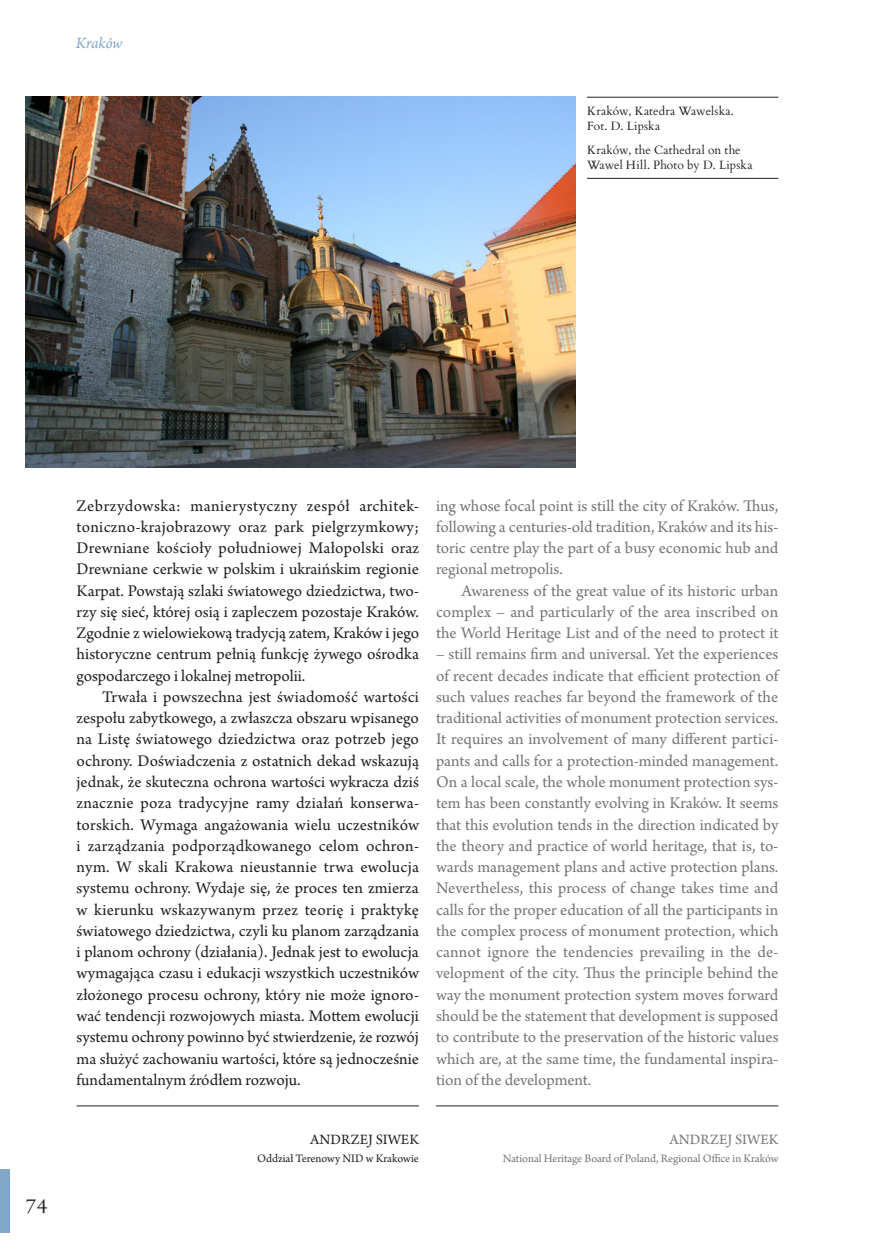
<style>
.page{position:relative;width:872px;height:1255px;background:#fff}
.page>*{position:absolute;margin:0;border:0;box-sizing:border-box;transform-origin:0 0}
.t1{font:22.5px "Adobe Garamond Pro";color:#231f20}
.t2{font:17.1px/21.3px "Arno Pro";color:#757679;text-align:justify}
.Styl_akapitowy_1{font:17.1px/21.3px "Arno Pro";letter-spacing:-.005em;color:#231f20;text-align:justify}
.t3{font:italic 16.5px "Arno Pro";letter-spacing:-.01em;color:#80a6c8}
.Styl_akapitowy_1-2{font:15px "Arno Pro";color:#231f20}
.Styl_akapitowy_1-3{font:15px "Arno Pro";color:#757679}
.Styl_akapitowy_3{font:12px/15px "Cardo";letter-spacing:.01em;color:#231f20}
.Styl_akapitowy_1-4{font:12px "Arno Pro";letter-spacing:-.005em;color:#757679}
.Styl_akapitowy_1-5{font:12px "Arno Pro";color:#231f20}
</style>
<div class="page">
<div style="left:0;top:1169px;width:9px;height:63px;background:#80a6c8"></div>
<hr style="left:77px;top:1105px;width:342px;height:1px;background:#231f20">
<hr style="left:436px;top:1105px;width:342px;height:1px;background:#231f20">
<img style="left:26px;top:97px;width:549px;height:371px">
<hr style="left:587px;top:97px;width:191px;height:1px;background:#231f20">
<hr style="left:587px;top:178px;width:191px;height:1px;background:#231f20">
<p class="t3" style="left:76px;top:34px;width:48px">Kraków</p>
<p class="Styl_akapitowy_3" style="left:587px;top:103px;width:148px">Kraków, Katedra Wawelska.<br>Fot. D. Lipska</p>
<p class="Styl_akapitowy_3" style="left:587px;top:142px;width:167px">Kraków, the Cathedral on the<br>Wawel Hill. Photo by D. Lipska</p>
<h1 class="t1" style="left:26px;top:1187px;width:24px">74</h1>
<p class="Styl_akapitowy_1" style="left:77px;top:495px;width:344px">Zebrzydowska: manierystyczny zespół architek&shy;toniczno-krajobrazowy oraz park pielgrzymkowy; Drewniane kościoły południowej Małopolski oraz Drewniane cerkwie w polskim i ukraińskim regionie Karpat. Powstają szlaki światowego dziedzictwa, two&shy;rzy się sieć, której osią i zapleczem pozostaje Kraków.<br>Zgodnie z wielowiekową tradycją zatem, Kraków i jego historyczne centrum pełnią funkcję żywego ośrodka gospodarczego i lokalnej metropolii.</p>
<p class="Styl_akapitowy_1" style="left:77px;top:687px;width:344px;text-indent:26px">Trwała i powszechna jest świadomość wartości zespołu zabytkowego, a zwłaszcza obszaru wpisanego na Listę światowego dziedzictwa oraz potrzeb jego ochrony. Doświadczenia z ostatnich dekad wskazują jednak, że skuteczna ochrona wartości wykracza dziś znacznie poza tradycyjne ramy działań konserwa&shy;torskich. Wymaga angażowania wielu uczestników i zarządzania podporządkowanego celom ochron&shy;nym. W skali Krakowa nieustannie trwa ewolucja systemu ochrony. Wydaje się, że proces ten zmierza w kierunku wskazywanym przez teorię i praktykę światowego dziedzictwa, czyli ku planom zarządzania i planom ochrony (działania). Jednak jest to ewolucja wymagająca czasu i edukacji wszystkich uczestników złożonego procesu ochrony, który nie może ignoro&shy;wać tendencji rozwojowych miasta. Mottem ewolucji systemu ochrony powinno być stwierdzenie, że rozwój ma służyć zachowaniu wartości, które są jednocześnie fundamentalnym źródłem rozwoju.</p>
<p class="t2" style="left:436px;top:495px;width:344px">ing whose focal point is still the city of Kraków. Thus, following a centuries-old tradition, Kraków and its his&shy;toric centre play the part of a busy economic hub and regional metropolis.</p>
<p class="t2" style="left:436px;top:580px;width:344px;text-indent:26px">Awareness of the great value of its historic urban complex – and particularly of the area inscribed on the World Heritage List and of the need to protect it</p>
<p class="t2" style="left:436px;top:644px;width:344px">– still remains firm and universal. Yet the experiences of recent decades indicate that efficient protection of such values reaches far beyond the framework of the traditional activities of monument protection services.<br>It requires an involvement of many different partici&shy;pants and calls for a protection-minded management.<br>On a local scale, the whole monument protection sys&shy;tem has been constantly evolving in Kraków. It seems that this evolution tends in the direction indicated by the theory and practice of world heritage, that is, to&shy;wards management plans and active protection plans.<br>Nevertheless, this process of change takes time and calls for the proper education of all the participants in the complex process of monument protection, which cannot ignore the tendencies prevailing in the de&shy;velopment of the city. Thus the principle behind the way the monument protection system moves forward should be the statement that development is supposed to contribute to the preservation of the historic values which are, at the same time, the fundamental inspira&shy;tion of the development.</p>
<p class="Styl_akapitowy_1-2" style="left:310px;top:1130px;width:110px">ANDRZEJ SIWEK</p>
<p class="Styl_akapitowy_1-5" style="left:257px;top:1151px;width:163px">Oddział Terenowy NID w Krakowie</p>
<p class="Styl_akapitowy_1-3" style="left:669px;top:1130px;width:110px">ANDRZEJ SIWEK</p>
<p class="Styl_akapitowy_1-4" style="left:503px;top:1151px;width:277px">National Heritage Board of Poland, Regional Office in Kraków</p>
</div>
